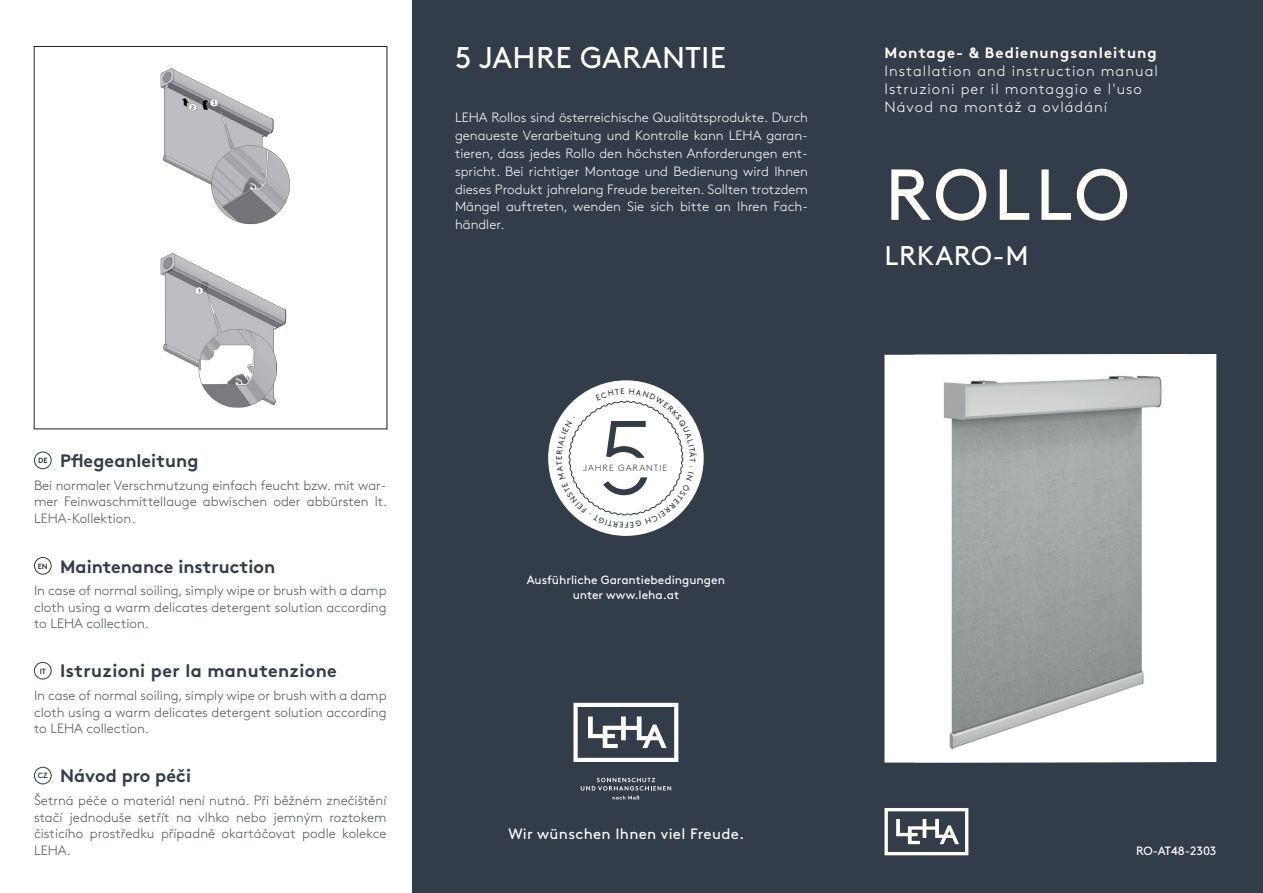
<style>
.page{position:relative;width:1263px;height:893px;background:#fff}
.page>*{position:absolute;margin:0;border:0;box-sizing:border-box;transform-origin:0 0}
.t1{font:72px "Brown Pro";letter-spacing:.045em;color:#fffef4}
.t2{font:30px "Brown Pro";letter-spacing:.01em;color:#fff}
.t3{font:27px "Brown Pro";letter-spacing:.02em;color:#fff}
.t4{font:700 18px "Brown Pro";color:#323d49}
.t5{font:700 18px "Brown Pro";letter-spacing:.02em;color:#323d49}
.t6{font:300 15px/18px "Brown Pro";letter-spacing:.07em;color:#fff}
.t7{font:700 15px "Brown Pro";letter-spacing:.07em;color:#fffef4}
.t8{font:15px "Brown Pro";letter-spacing:.02em;color:#fff}
.t9{font:300 13.5px/16.5px "Brown Pro";color:#515761;text-align:justify}
.t10{font:300 13.5px/18px "Brown Pro";color:#fff;text-align:justify}
.t11{font:12px/14.4px "Brown Pro";color:#fff;text-align:center}
.t12{font:300 9px "Brown Pro";letter-spacing:.11em;color:#323d49}
.t13{font:700 7.5px "Brown Pro";color:#323d49}
</style>
<div class="page">
<div style="left:412px;top:0;width:851px;height:893px;background:#323d49"></div>
<svg style="left:884px;top:808px;width:84px;height:47px"></svg>
<svg style="left:573px;top:703px;width:105px;height:59px"></svg>
<svg style="left:581px;top:778px;width:90px;height:12px"></svg>
<svg style="left:612px;top:796px;width:27px;height:3px"></svg>
<svg style="left:884px;top:354px;width:332px;height:409px;background:#f2f3f4"></svg>
<img style="left:914px;top:354px;width:272px;height:408px">
<img style="left:160px;top:68px;width:130px;height:340px">
<div style="left:34px;top:451px;width:18px;height:18px;border:1px solid #323d49;border-radius:50%"></div>
<div style="left:34px;top:557px;width:18px;height:18px;border:1px solid #323d49;border-radius:50%"></div>
<div style="left:34px;top:662px;width:18px;height:17px;border:1px solid #323d49;border-radius:50%"></div>
<div style="left:34px;top:767px;width:18px;height:17px;border:1px solid #323d49;border-radius:50%"></div>
<svg style="left:548px;top:380px;width:156px;height:156px"></svg>
<h2 class="t2" style="left:455px;top:34px;width:273px">5 JAHRE GARANTIE</h2>
<p class="t10" style="left:455px;top:107px;width:354px">LEHA Rollos sind österreichische Qualitätsprodukte. Durch genaueste Verarbeitung und Kontrolle kann LEHA garan&shy;tieren, dass jedes Rollo den höchsten Anforderungen ent&shy;spricht. Bei richtiger Montage und Bedienung wird Ihnen dieses Produkt jahrelang Freude bereiten. Sollten trotzdem Mängel auftreten, wenden Sie sich bitte an Ihren Fach&shy;händler.</p>
<h3 class="t4" style="left:60px;top:446px;width:140px">Pflegeanleitung</h3>
<p class="t9" style="left:34px;top:476px;width:355px">Bei normaler Verschmutzung einfach feucht bzw. mit war&shy;mer Feinwaschmittellauge abwischen oder abbürsten lt.<br>LEHA-Kollektion.</p>
<p class="t13" style="left:38px;top:454px;width:11px">DE</p>
<h3 class="t4" style="left:60px;top:552px;width:217px">Maintenance instruction</h3>
<p class="t9" style="left:34px;top:582px;width:354px">In case of normal soiling, simply wipe or brush with a damp cloth using a warm delicates detergent solution according to LEHA collection.</p>
<p class="t13" style="left:38px;top:560px;width:12px">EN</p>
<h3 class="t5" style="left:60px;top:657px;width:278px">Istruzioni per la manutenzione</h3>
<p class="t9" style="left:34px;top:687px;width:354px">In case of normal soiling, simply wipe or brush with a damp cloth using a warm delicates detergent solution according to LEHA collection.</p>
<p class="t13" style="left:40px;top:665px;width:8px">IT</p>
<h3 class="t4" style="left:60px;top:761px;width:132px">Návod pro péči</h3>
<p class="t9" style="left:34px;top:791px;width:354px">Šetrná péče o materiál není nutná. Při běžném znečištění stačí jednoduše setřít na vlhko nebo jemným roztokem čisticího prostředku případně okartáčovat podle kolekce LEHA.</p>
<p class="t13" style="left:38px;top:770px;width:12px">CZ</p>
<p class="t12" style="left:583px;top:461px;width:85px">JAHRE GARANTIE</p>
<p class="t11" style="left:527px;top:572px;width:200px">Ausführliche Garantiebedingungen unter www.leha.at</p>
<p class="t8" style="left:508px;top:822px;width:237px">Wir wünschen Ihnen viel Freude.</p>
<p class="t7" style="left:884px;top:40px;width:274px">Montage- &amp; Bedienungsanleitung</p>
<p class="t6" style="left:884px;top:60px;width:275px">Installation and instruction manual<br>Istruzioni per il montaggio e l'uso<br>Návod na montáž a ovládání</p>
<h1 class="t1" style="left:885px;top:140px;width:246px">ROLLO</h1>
<h3 class="t3" style="left:884px;top:235px;width:146px">LRKARO-M</h3>
<p class="t11" style="left:1136px;top:843px;width:82px">RO-AT48-2303</p>
</div>
